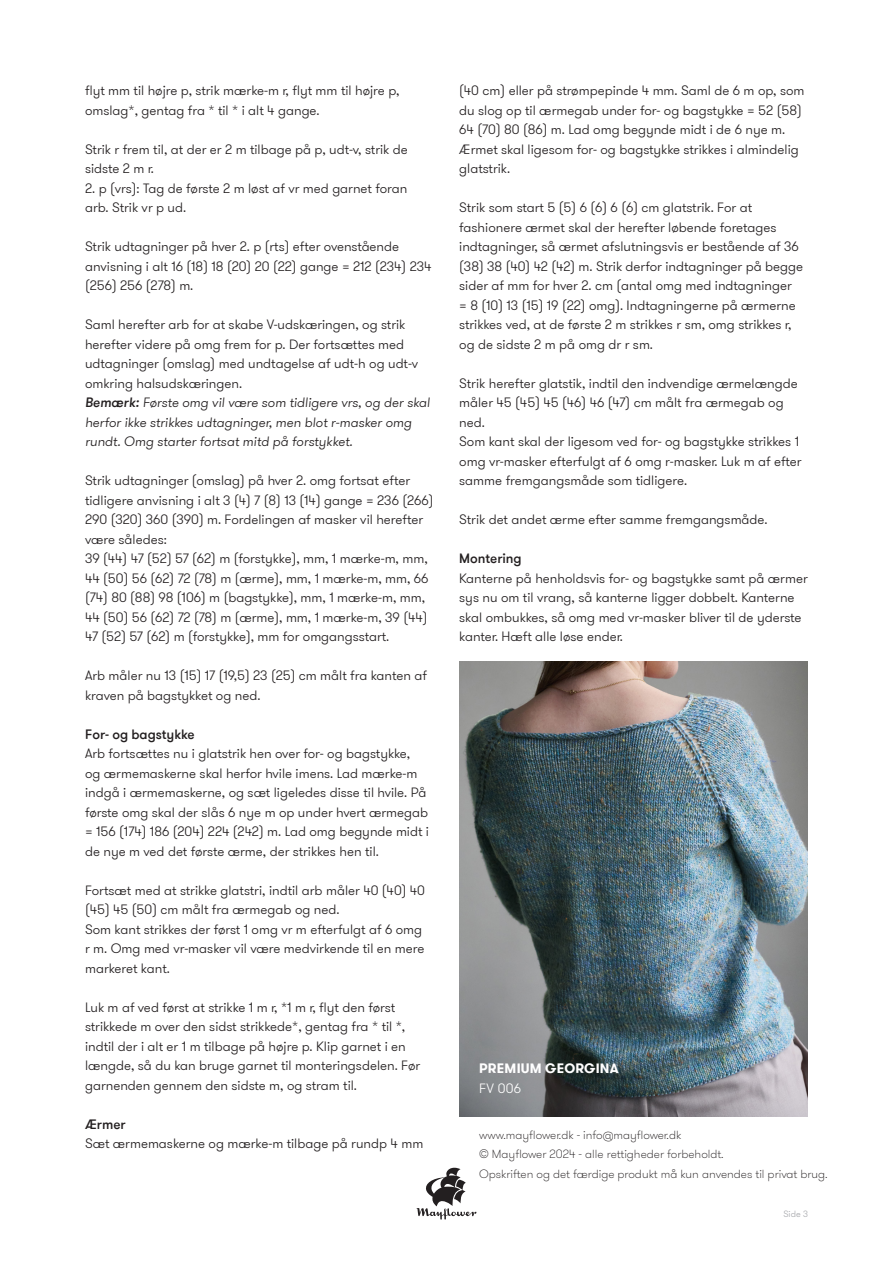
<style>
.page{position:relative;width:893px;height:1263px;background:#fff}
.page>*{position:absolute;margin:0;border:0;box-sizing:border-box;transform-origin:0 0}
.t1{font:300 13.5px/19.5px "GT Walsheim Pro";color:#231f20}
.t2{font:italic 300 13.5px/19.5px "GT Walsheim Pro";color:#231f20}
.t3{font:500 13.5px "GT Walsheim Pro";color:#231f20}
.t4{font:700 13.5px "GT Walsheim Pro";letter-spacing:.015em;color:#fff}
.t5{font:300 13.5px "GT Walsheim Pro";color:#fff}
.t6{font:100 12px "GT Walsheim Pro";color:#231f20}
.t7{font:300 9px "GT Walsheim Pro";color:#a8a9ad}
.s1{font-weight:500}
</style>
<div class="page">
<svg style="left:417px;top:1168px;width:59px;height:51px"></svg>
<img style="left:459px;top:661px;width:349px;height:455px">
<p class="t1" style="left:85px;top:81px;width:316px">flyt mm til højre p, strik mærke-m r, flyt mm til højre p, omslag*, gentag fra * til * i alt 4 gange.</p>
<p class="t1" style="left:85px;top:140px;width:324px">Strik r frem til, at der er 2 m tilbage på p, udt-v, strik de sidste 2 m r.</p>
<p class="t1" style="left:85px;top:179px;width:324px">2. p (vrs): Tag de første 2 m løst af vr med garnet foran arb. Strik vr p ud.</p>
<p class="t1" style="left:85px;top:237px;width:348px">Strik udtagninger på hver 2. p (rts) efter ovenstående anvisning i alt 16 (18) 18 (20) 20 (22) gange = 212 (234) 234 (256) 256 (278) m.</p>
<p class="t1" style="left:85px;top:315px;width:334px">Saml herefter arb for at skabe V-udskæringen, og strik herefter videre på omg frem for p. Der fortsættes med udtagninger (omslag) med undtagelse af udt-h og udt-v omkring halsudskæringen.</p>
<p class="t2" style="left:85px;top:393px;width:346px"><span class="s1">Bemærk:</span> Første omg vil være som tidligere vrs, og der skal herfor ikke strikkes udtagninger, men blot r-masker omg rundt. Omg starter fortsat mitd på forstykket.</p>
<p class="t1" style="left:85px;top:471px;width:350px">Strik udtagninger (omslag) på hver 2. omg fortsat efter tidligere anvisning i alt 3 (4) 7 (8) 13 (14) gange = 236 (266)<br>290 (320) 360 (390) m. Fordelingen af masker vil herefter være således:</p>
<p class="t1" style="left:85px;top:549px;width:345px">39 (44) 47 (52) 57 (62) m (forstykke), mm, 1 mærke-m, mm, 44 (50) 56 (62) 72 (78) m (ærme), mm, 1 mærke-m, mm, 66 (74) 80 (88) 98 (106) m (bagstykke), mm, 1 mærke-m, mm, 44 (50) 56 (62) 72 (78) m (ærme), mm, 1 mærke-m, 39 (44)<br>47 (52) 57 (62) m (forstykke), mm for omgangsstart.</p>
<p class="t1" style="left:85px;top:666px;width:344px">Arb måler nu 13 (15) 17 (19,5) 23 (25) cm målt fra kanten af kraven på bagstykket og ned.</p>
<p class="t3" style="left:85px;top:725px;width:111px">For- og bagstykke</p>
<p class="t1" style="left:85px;top:744px;width:346px">Arb fortsættes nu i glatstrik hen over for- og bagstykke,<br>og ærmemaskerne skal herfor hvile imens. Lad mærke-m indgå i ærmemaskerne, og sæt ligeledes disse til hvile. På første omg skal der slås 6 nye m op under hvert ærmegab = 156 (174) 186 (204) 224 (242) m. Lad omg begynde midt i de nye m ved det første ærme, der strikkes hen til.</p>
<p class="t1" style="left:85px;top:881px;width:342px">Fortsæt med at strikke glatstri, indtil arb måler 40 (40) 40 (45) 45 (50) cm målt fra ærmegab og ned.</p>
<p class="t1" style="left:85px;top:920px;width:341px">Som kant strikkes der først 1 omg vr m efterfulgt af 6 omg r m. Omg med vr-masker vil være medvirkende til en mere markeret kant.</p>
<p class="t1" style="left:85px;top:998px;width:337px">Luk m af ved først at strikke 1 m r, *1 m r, flyt den først strikkede m over den sidst strikkede*, gentag fra * til *, indtil der i alt er 1 m tilbage på højre p. Klip garnet i en længde, så du kan bruge garnet til monteringsdelen. Før garnenden gennem den sidste m, og stram til.</p>
<p class="t3" style="left:85px;top:1115px;width:42px">Ærmer</p>
<p class="t1" style="left:85px;top:1134px;width:340px">Sæt ærmemaskerne og mærke-m tilbage på rundp 4 mm</p>
<p class="t1" style="left:459px;top:81px;width:347px">(40 cm) eller på strømpepinde 4 mm. Saml de 6 m op, som du slog op til ærmegab under for- og bagstykke = 52 (58)<br>64 (70) 80 (86) m. Lad omg begynde midt i de 6 nye m.</p>
<p class="t1" style="left:459px;top:140px;width:341px">Ærmet skal ligesom for- og bagstykke strikkes i almindelig glatstrik.</p>
<p class="t1" style="left:459px;top:198px;width:345px">Strik som start 5 (5) 6 (6) 6 (6) cm glatstrik. For at fashionere ærmet skal der herefter løbende foretages indtagninger, så ærmet afslutningsvis er bestående af 36 (38) 38 (40) 42 (42) m. Strik derfor indtagninger på begge sider af mm for hver 2. cm (antal omg med indtagninger<br>= 8 (10) 13 (15) 19 (22) omg). Indtagningerne på ærmerne strikkes ved, at de første 2 m strikkes r sm, omg strikkes r, og de sidste 2 m på omg dr r sm.</p>
<p class="t1" style="left:459px;top:374px;width:340px">Strik herefter glatstik, indtil den indvendige ærmelængde måler 45 (45) 45 (46) 46 (47) cm målt fra ærmegab og ned.</p>
<p class="t1" style="left:459px;top:432px;width:344px">Som kant skal der ligesom ved for- og bagstykke strikkes 1 omg vr-masker efterfulgt af 6 omg r-masker. Luk m af efter samme fremgangsmåde som tidligere.</p>
<p class="t1" style="left:459px;top:510px;width:310px">Strik det andet ærme efter samme fremgangsmåde.</p>
<p class="t3" style="left:459px;top:550px;width:64px">Montering</p>
<p class="t1" style="left:459px;top:569px;width:350px">Kanterne på henholdsvis for- og bagstykke samt på ærmer sys nu om til vrang, så kanterne ligger dobbelt. Kanterne skal ombukkes, så omg med vr-masker bliver til de yderste kanter. Hæft alle løse ender.</p>
<p class="t4" style="left:479px;top:1060px;width:141px">PREMIUM GEORGINA</p>
<p class="t5" style="left:479px;top:1079px;width:43px">FV 006</p>
<p class="t6" style="left:479px;top:1127px;width:204px">www.mayflower.dk - info@mayflower.dk</p>
<p class="t6" style="left:479px;top:1146px;width:246px">© Mayflower 2024 - alle rettigheder forbeholdt.</p>
<p class="t6" style="left:479px;top:1166px;width:350px">Opskriften og det færdige produkt må kun anvendes til privat brug.</p>
<p class="t7" style="left:783px;top:1208px;width:26px">Side 3</p>
</div>
